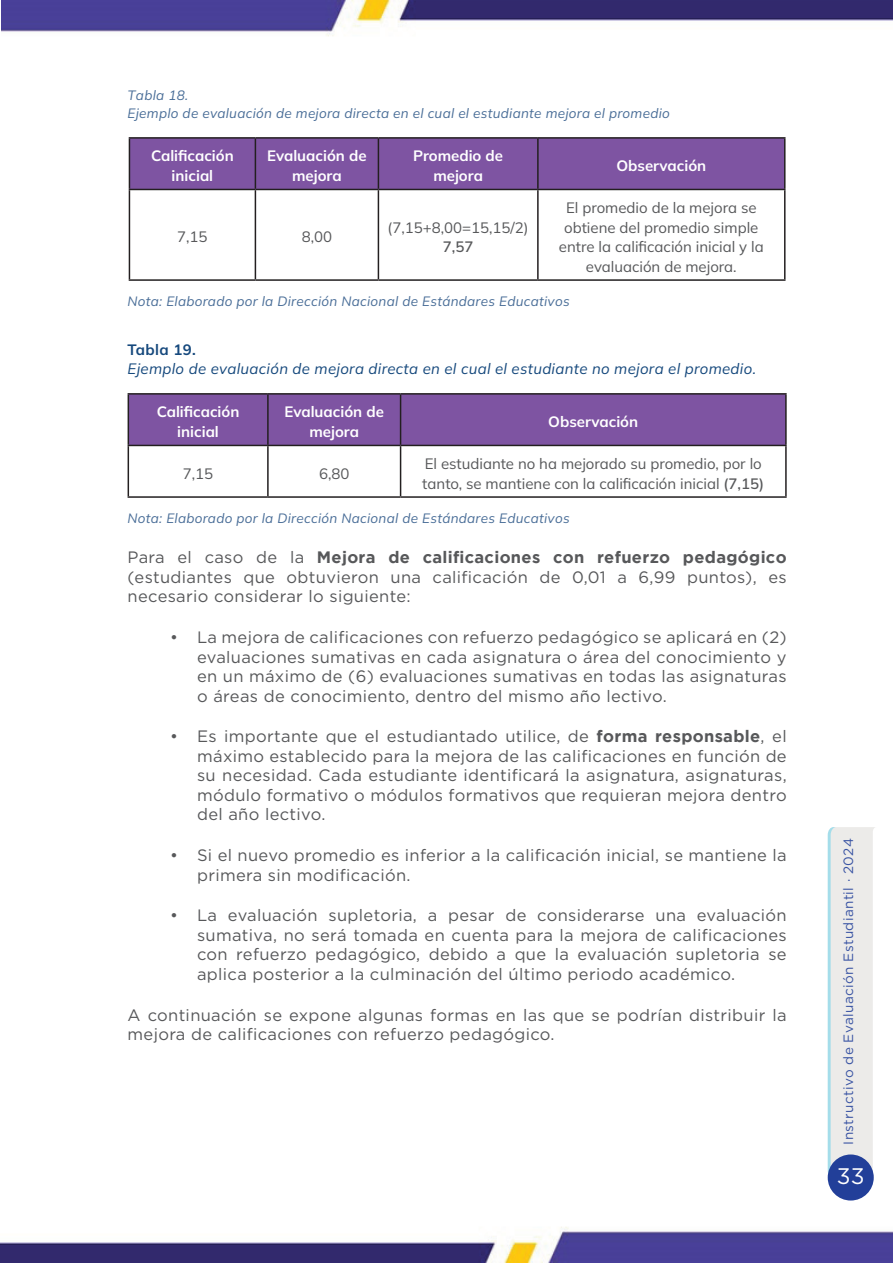
<style>
.page{position:relative;width:893px;height:1263px;background:#fff}
.page>*{position:absolute;margin:0;border:0;box-sizing:border-box;transform-origin:0 0}
.t1{font:22.5px "Gotham";color:#fff}
.bullets{font:16.5px/19.5px "Gotham";letter-spacing:.02em;color:#57585a;text-align:justify}
.t2{font:15px/19.5px "Mulish";color:#57585a;text-align:center}
.t3{font:700 15px/19.5px "Mulish";color:#fff;text-align:center}
.tablas_titulos{font:italic 200 15px/19.5px "Mulish";letter-spacing:.02em;color:#16497d}
.t4{font:600 15px "Mulish";color:#57585a}
.elaborado_por{font:italic 200 13.5px/18px "Mulish";letter-spacing:.02em;color:#4a6e98}
.t5{font:13.5px "Gotham";letter-spacing:.03em;color:#3853a3}
.s1{font-weight:700;font-style:normal}
.s2{font-weight:600}
.s3{font-weight:700}
</style>
<div class="page">
<img style="left:1px;top:1174px;width:892px;height:89px">
<img style="left:2px;top:0;width:891px;height:36px">
<svg style="left:828px;top:827px;width:48px;height:372px"></svg>
<div style="left:828px;top:1154px;width:46px;height:46px;background:#223f99;border-radius:50%"></div>
<div style="left:130px;top:139px;width:654px;height:50px;background:#7e54a2"></div>
<hr style="left:129px;top:190px;width:1px;height:89px;background:#231f20">
<hr style="left:255px;top:190px;width:1px;height:89px;background:#231f20">
<hr style="left:378px;top:190px;width:1px;height:89px;background:#231f20">
<hr style="left:537px;top:190px;width:2px;height:89px;background:#231f20">
<hr style="left:784px;top:190px;width:1px;height:89px;background:#231f20">
<hr style="left:129px;top:279px;width:126px;height:2px;background:#231f20">
<hr style="left:255px;top:279px;width:123px;height:2px;background:#231f20">
<hr style="left:378px;top:279px;width:160px;height:2px;background:#231f20">
<hr style="left:538px;top:279px;width:247px;height:2px;background:#231f20">
<hr style="left:129px;top:137px;width:126px;height:2px;background:#231f20">
<hr style="left:129px;top:139px;width:1px;height:50px;background:#231f20">
<hr style="left:129px;top:189px;width:126px;height:1px;background:#231f20">
<hr style="left:255px;top:137px;width:123px;height:2px;background:#231f20">
<hr style="left:255px;top:139px;width:1px;height:50px;background:#231f20">
<hr style="left:255px;top:189px;width:123px;height:1px;background:#231f20">
<hr style="left:378px;top:137px;width:160px;height:2px;background:#231f20">
<hr style="left:378px;top:139px;width:1px;height:50px;background:#231f20">
<hr style="left:378px;top:189px;width:160px;height:1px;background:#231f20">
<hr style="left:538px;top:137px;width:247px;height:2px;background:#231f20">
<hr style="left:537px;top:139px;width:2px;height:50px;background:#231f20">
<hr style="left:784px;top:139px;width:1px;height:50px;background:#231f20">
<hr style="left:538px;top:189px;width:247px;height:1px;background:#231f20">
<div style="left:129px;top:395px;width:656px;height:50px;background:#7e54a2"></div>
<hr style="left:128px;top:446px;width:1px;height:50px;background:#231f20">
<hr style="left:267px;top:446px;width:2px;height:50px;background:#231f20">
<hr style="left:400px;top:446px;width:1px;height:50px;background:#231f20">
<hr style="left:785px;top:446px;width:2px;height:50px;background:#231f20">
<hr style="left:128px;top:496px;width:140px;height:2px;background:#231f20">
<hr style="left:268px;top:496px;width:133px;height:2px;background:#231f20">
<hr style="left:401px;top:496px;width:386px;height:2px;background:#231f20">
<hr style="left:128px;top:393px;width:140px;height:2px;background:#231f20">
<hr style="left:128px;top:395px;width:1px;height:50px;background:#231f20">
<hr style="left:128px;top:445px;width:140px;height:1px;background:#231f20">
<hr style="left:268px;top:393px;width:133px;height:2px;background:#231f20">
<hr style="left:267px;top:395px;width:2px;height:50px;background:#231f20">
<hr style="left:268px;top:445px;width:133px;height:1px;background:#231f20">
<hr style="left:401px;top:393px;width:386px;height:2px;background:#231f20">
<hr style="left:400px;top:395px;width:1px;height:50px;background:#231f20">
<hr style="left:785px;top:395px;width:2px;height:50px;background:#231f20">
<hr style="left:401px;top:445px;width:386px;height:1px;background:#231f20">
<p class="elaborado_por" style="left:128px;top:86px;width:544px">Tabla 18.<br>Ejemplo de evaluación de mejora directa en el cual el estudiante mejora el promedio</p>
<p class="t3" style="left:151px;top:146px;width:84px">Calificación inicial</p>
<p class="t3" style="left:267px;top:146px;width:101px">Evaluación de mejora</p>
<p class="t3" style="left:413px;top:146px;width:91px">Promedio de mejora</p>
<p class="t3" style="left:616px;top:156px;width:91px">Observación</p>
<p class="t2" style="left:559px;top:198px;width:206px">El promedio de la mejora se obtiene del promedio simple entre la calificación inicial y la evaluación de mejora.</p>
<p class="elaborado_por" style="left:128px;top:291px;width:444px">Nota: Elaborado por la Dirección Nacional de Estándares Educativos</p>
<p class="tablas_titulos" style="left:128px;top:339px;width:630px"><span class="s1">Tabla 19.<br></span>Ejemplo de evaluación de mejora directa en el cual el estudiante no mejora el promedio.</p>
<p class="t3" style="left:157px;top:402px;width:84px">Calificación inicial</p>
<p class="t3" style="left:285px;top:402px;width:101px">Evaluación de mejora</p>
<p class="t3" style="left:548px;top:412px;width:91px">Observación</p>
<p class="t2" style="left:183px;top:463px;width:32px">7,15</p>
<p class="t2" style="left:319px;top:463px;width:32px">6,80</p>
<p class="t2" style="left:422px;top:453px;width:343px;text-align:left">El estudiante no ha mejorado su promedio, por lo tanto, se mantiene con la calificación inicial <span class="s2">(7,15)</span></p>
<p class="elaborado_por" style="left:128px;top:508px;width:444px">Nota: Elaborado por la Dirección Nacional de Estándares Educativos</p>
<p class="bullets" style="left:128px;top:547px;width:661px">Para el caso de la <span class="s3">Mejora de calificaciones con refuerzo pedagógico </span>(estudiantes que obtuvieron una calificación de 0,01 a 6,99 puntos), es necesario considerar lo siguiente:</p>
<p class="bullets" style="left:197px;top:627px;width:591px;text-indent:-27px">• La mejora de calificaciones con refuerzo pedagógico se aplicará en (2) evaluaciones sumativas en cada asignatura o área del conocimiento y en un máximo de (6) evaluaciones sumativas en todas las asignaturas o áreas de conocimiento, dentro del mismo año lectivo.</p>
<p class="bullets" style="left:197px;top:726px;width:591px;text-indent:-27px">• Es importante que el estudiantado utilice, de <span class="s3">forma responsable</span>, el máximo establecido para la mejora de las calificaciones en función de su necesidad. Cada estudiante identificará la asignatura, asignaturas, módulo formativo o módulos formativos que requieran mejora dentro del año lectivo.</p>
<p class="bullets" style="left:197px;top:845px;width:591px;text-indent:-27px">• Si el nuevo promedio es inferior a la calificación inicial, se mantiene la primera sin modificación.</p>
<p class="bullets" style="left:197px;top:905px;width:591px;text-indent:-27px">• La evaluación supletoria, a pesar de considerarse una evaluación sumativa, no será tomada en cuenta para la mejora de calificaciones con refuerzo pedagógico, debido a que la evaluación supletoria se aplica posterior a la culminación del último periodo académico.</p>
<p class="bullets" style="left:128px;top:1005px;width:661px">A continuación se expone algunas formas en las que se podrían distribuir la mejora de calificaciones con refuerzo pedagógico.</p>
<p class="t2" style="left:388px;top:217px;width:143px">(7,15+8,00=15,15/2)</p>
<p class="t4" style="left:443px;top:236px;width:32px">7,57</p>
<p class="t2" style="left:177px;top:227px;width:32px">7,15</p>
<p class="t2" style="left:302px;top:227px;width:32px">8,00</p>
<p class="t5" style="left:841px;top:1145px;width:308px;rotate:-90deg">Instructivo de Evaluación Estudiantil · 2024</p>
<h1 class="t1" style="left:837px;top:1164px;width:30px">33</h1>
</div>
